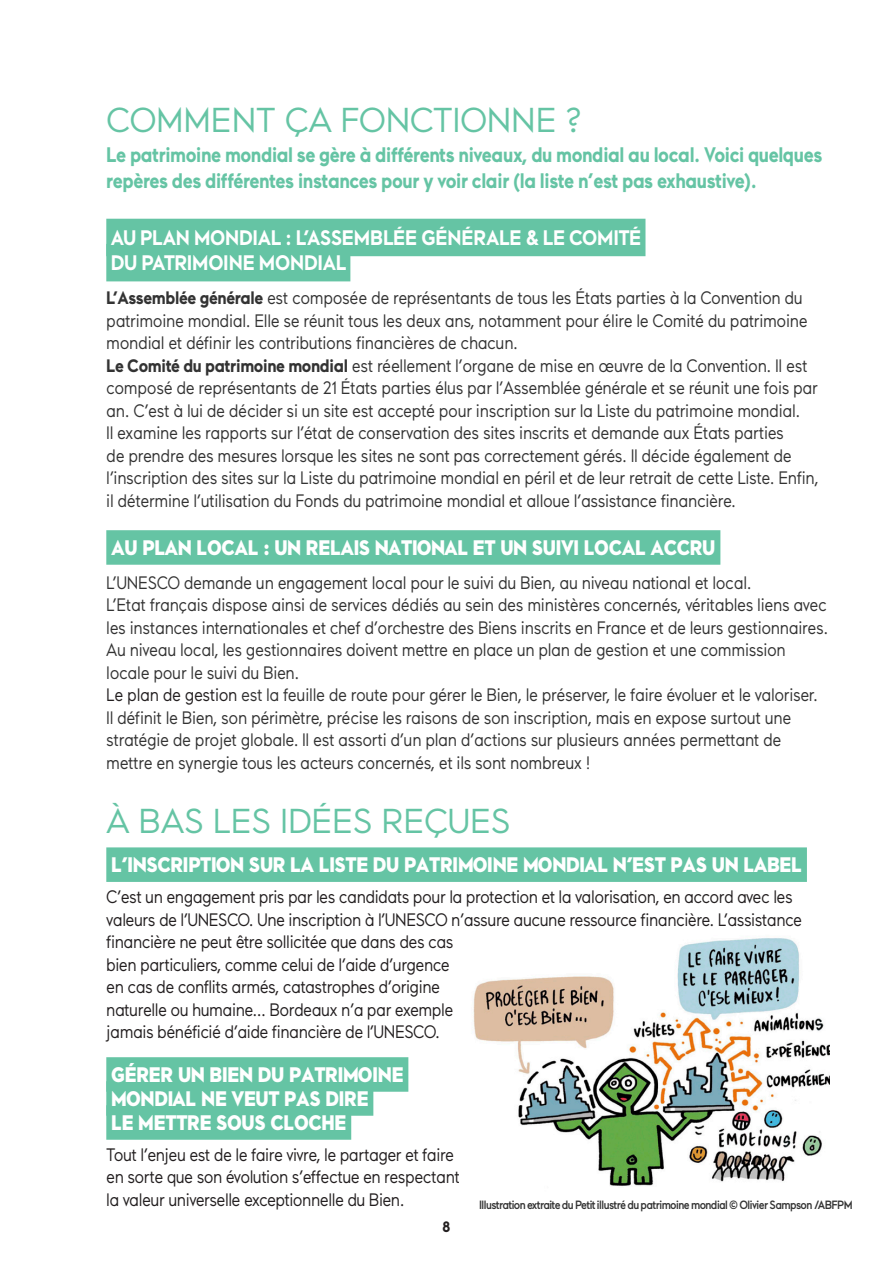
<style>
.page{position:relative;width:893px;height:1263px;background:#fff}
.page>*{position:absolute;margin:0;border:0;box-sizing:border-box;transform-origin:0 0}
.t1{font:34.5px "Maax Modern";letter-spacing:-.015em;color:#65c4a4}
.t2{font:900 21px/24px "Maax Modern";letter-spacing:-.02em;color:#fff;scale:.9 1}
.t3{font:700 21px/25.5px "Maax Modern";letter-spacing:-.025em;color:#65c4a4;scale:.88 1}
.t4{font:700 21px/25.2px "Maax Modern";letter-spacing:-.015em;color:#fff;scale:.9 1}
.t5{font:18px/22.5px "Maax Modern";letter-spacing:-.025em;color:#333;scale:.9 1}
.t6{font:18px/22.5px "Maax Modern";letter-spacing:-.035em;color:#231f20;scale:.9 1}
.t7{font:700 15px "Maax Modern";color:#231f20;scale:.9 1}
.t8{font:500 12px "Maax Modern";letter-spacing:-.05em;color:#333;scale:.9 1}
.s1{font-weight:700}
.s2{color:#231f20}
</style>
<div class="page">
<div style="left:106px;top:219px;width:539px;height:37px;background:#65c4a4"></div>
<div style="left:106px;top:244px;width:244px;height:37px;background:#65c4a4"></div>
<div style="left:106px;top:530px;width:614px;height:35px;background:#65c4a4"></div>
<div style="left:106px;top:847px;width:701px;height:35px;background:#65c4a4"></div>
<div style="left:106px;top:1057px;width:302px;height:35px;background:#65c4a4"></div>
<div style="left:106px;top:1081px;width:267px;height:35px;background:#65c4a4"></div>
<div style="left:106px;top:1105px;width:245px;height:35px;background:#65c4a4"></div>
<img style="left:473px;top:938px;width:356px;height:248px">
<h1 class="t1" style="left:106px;top:102px;width:477px">COMMENT ÇA FONCTIONNE ?</h1>
<p class="t3" style="left:106px;top:142px;width:815px">Le patrimoine mondial se gère à différents niveaux, du mondial au local. Voici quelques repères des différentes instances pour y voir clair (la liste n’est pas exhaustive).</p>
<p class="t4" style="left:111px;top:225px;width:591px">AU PLAN MONDIAL : L’ASSEMBLÉE GÉNÉRALE &amp; LE COMITÉ<br>DU PATRIMOINE MONDIAL</p>
<p class="t5" style="left:106px;top:287px;width:793px"><span class="s1">L’Assemblée générale</span> est composée de représentants de tous les États parties à la Convention du patrimoine mondial. Elle se réunit tous les deux ans, notamment pour élire le Comité du patrimoine mondial et définir les contributions financières de chacun.<br><span class="s1">Le Comité du patrimoine mondial</span> est réellement l’organe de mise en œuvre de la Convention. Il est composé de représentants de 21 États parties élus par l’Assemblée générale et se réunit une fois par an. C’est à lui de décider si un site est accepté pour inscription sur la Liste du patrimoine mondial.<br>Il examine les rapports sur l’état de conservation des sites inscrits et demande aux États parties<br>de prendre des mesures lorsque les sites ne sont pas correctement gérés. Il décide également de l’inscription des sites sur la Liste du patrimoine mondial en péril et de leur retrait de cette Liste. Enfin, il détermine l’utilisation du Fonds du patrimoine mondial et alloue l’assistance financière.</p>
<p class="t2" style="left:111px;top:536px;width:673px">AU PLAN LOCAL : UN RELAIS NATIONAL ET UN SUIVI LOCAL ACCRU</p>
<p class="t5" style="left:106px;top:572px;width:804px">L’UNESCO demande un engagement local pour le suivi du Bien, au niveau national et local.<br>L’Etat français dispose ainsi de services dédiés au sein des ministères concernés, véritables liens avec les instances internationales et chef d’orchestre des Biens inscrits en France et de leurs gestionnaires.<br>Au niveau local, les gestionnaires doivent mettre en place un plan de gestion et une commission locale pour le suivi du Bien.<br><span class="s2">Le plan de gestion</span> est la feuille de route pour gérer le Bien, le préserver, le faire évoluer et le valoriser.<br>Il définit le Bien, son périmètre, précise les raisons de son inscription, mais en expose surtout une stratégie de projet globale. Il est assorti d’un plan d’actions sur plusieurs années permettant de mettre en synergie tous les acteurs concernés, et ils sont nombreux !</p>
<h1 class="t1" style="left:106px;top:803px;width:406px">À BAS LES IDÉES REÇUES</h1>
<p class="t2" style="left:111px;top:853px;width:769px">L’INSCRIPTION SUR LA LISTE DU PATRIMOINE MONDIAL N’EST PAS UN LABEL</p>
<p class="t6" style="left:106px;top:886px;width:775px">C’est un engagement pris par les candidats pour la protection et la valorisation, en accord avec les valeurs de l’UNESCO. Une inscription à l’UNESCO n’assure aucune ressource financière. L’assistance financière ne peut être sollicitée que dans des cas<br>bien particuliers, comme celui de l’aide d’urgence<br>en cas de conflits armés, catastrophes d’origine<br>naturelle ou humaine... Bordeaux n’a par exemple<br>jamais bénéficié d’aide financière de l’UNESCO.</p>
<p class="t2" style="left:111px;top:1063px;width:326px">GÉRER UN BIEN DU PATRIMOINE<br>MONDIAL NE VEUT PAS DIRE<br>LE METTRE SOUS CLOCHE</p>
<p class="t6" style="left:106px;top:1144px;width:394px">Tout l’enjeu est de le faire vivre, le partager et faire en sorte que son évolution s’effectue en respectant la valeur universelle exceptionnelle du Bien.</p>
<p class="t8" style="left:479px;top:1198px;width:417px">Illustration extraite du Petit illustré du patrimoine mondial © Olivier Sampson /ABFPM</p>
<p class="t7" style="left:442px;top:1218px;width:11px">8</p>
</div>
